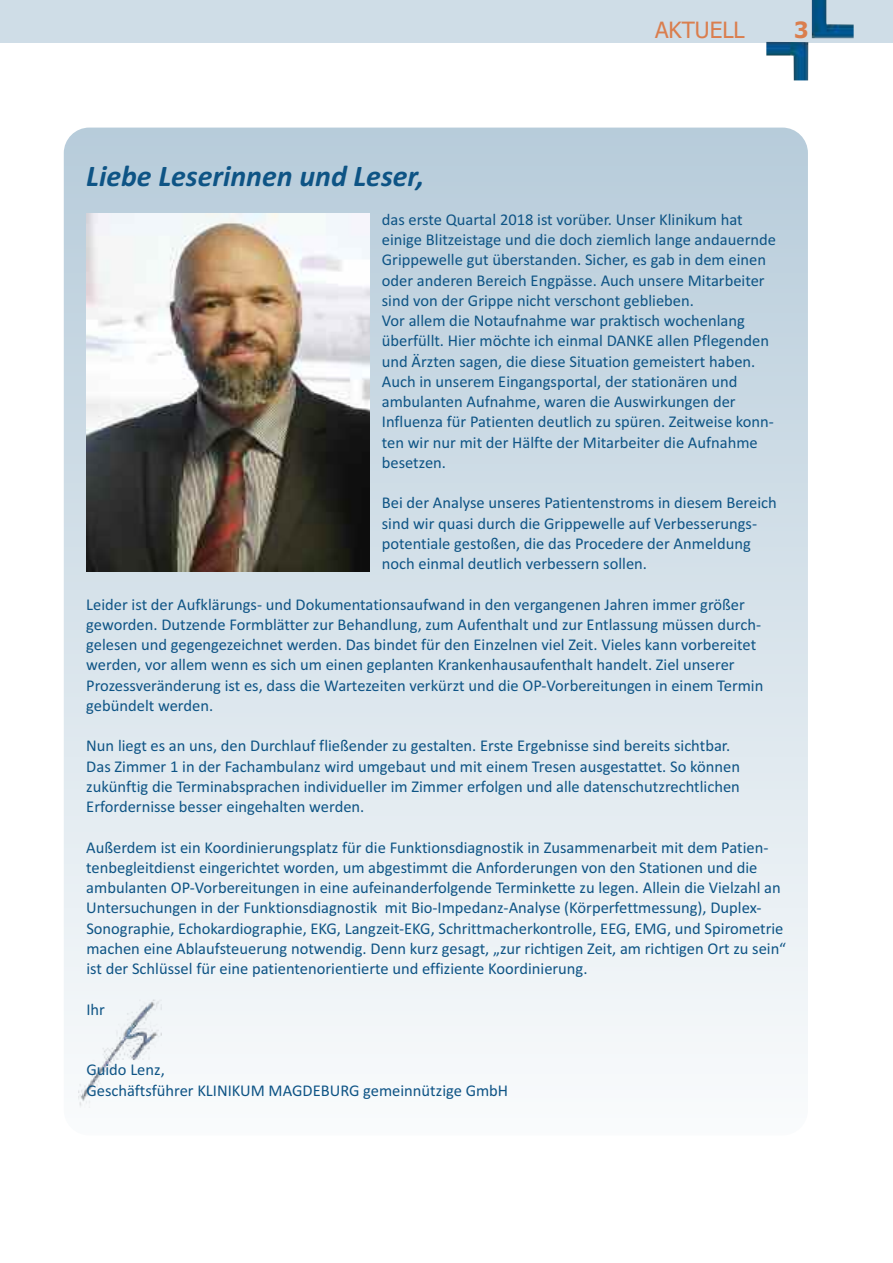
<style>
.page{position:relative;width:893px;height:1263px;background:#fff}
.page>*{position:absolute;margin:0;border:0;box-sizing:border-box;transform-origin:0 0}
.t1{font:italic 700 30px "Calibri";color:#0e5485}
.t2{font:22.5px "Tahoma";color:#da7e4e}
.t3{font:700 22.5px "Tahoma";color:#da7e4e}
.t4{font:16.5px/20.2px "Calibri";color:#0e5485}
</style>
<div class="page">
<div style="left:0;top:0;width:893px;height:43px;background:#cfdde7"></div>
<img style="left:766px;top:0;width:88px;height:80px">
<div style="left:64px;top:128px;width:744px;height:1007px;background:linear-gradient(to bottom,#b7ccda,#fafbfc);border-radius:26px"></div>
<img style="left:79px;top:990px;width:83px;height:118px">
<img style="left:86px;top:213px;width:284px;height:358px">
<h2 class="t2" style="left:655px;top:17px;width:91px">AKTUELL</h2>
<h2 class="t3" style="left:794px;top:17px;width:16px">3</h2>
<h1 class="t1" style="left:86px;top:158px;width:339px">Liebe Leserinnen und Leser,</h1>
<p class="t4" style="left:382px;top:209px;width:396px">das erste Quartal 2018 ist vorüber. Unser Klinikum hat einige Blitzeistage und die doch ziemlich lange andauernde Grippewelle gut überstanden. Sicher, es gab in dem einen oder anderen Bereich Engpässe. Auch unsere Mitarbeiter sind von der Grippe nicht verschont geblieben.<br>Vor allem die Notaufnahme war praktisch wochenlang überfüllt. Hier möchte ich einmal DANKE allen Pflegenden und Ärzten sagen, die diese Situation gemeistert haben.<br>Auch in unserem Eingangsportal, der stationären und ambulanten Aufnahme, waren die Auswirkungen der Influenza für Patienten deutlich zu spüren. Zeitweise konn&shy;ten wir nur mit der Hälfte der Mitarbeiter die Aufnahme besetzen.</p>
<p class="t4" style="left:382px;top:492px;width:396px">Bei der Analyse unseres Patientenstroms in diesem Bereich sind wir quasi durch die Grippewelle auf Verbesserungs&shy;potentiale gestoßen, die das Procedere der Anmeldung noch einmal deutlich verbessern sollen.</p>
<p class="t4" style="left:86px;top:594px;width:679px">Leider ist der Aufklärungs- und Dokumentationsaufwand in den vergangenen Jahren immer größer geworden. Dutzende Formblätter zur Behandlung, zum Aufenthalt und zur Entlassung müssen durch&shy;gelesen und gegengezeichnet werden. Das bindet für den Einzelnen viel Zeit. Vieles kann vorbereitet werden, vor allem wenn es sich um einen geplanten Krankenhausaufenthalt handelt. Ziel unserer Prozessveränderung ist es, dass die Wartezeiten verkürzt und die OP-Vorbereitungen in einem Termin gebündelt werden.</p>
<p class="t4" style="left:86px;top:735px;width:655px">Nun liegt es an uns, den Durchlauf fließender zu gestalten. Erste Ergebnisse sind bereits sichtbar.<br>Das Zimmer 1 in der Fachambulanz wird umgebaut und mit einem Tresen ausgestattet. So können zukünftig die Terminabsprachen individueller im Zimmer erfolgen und alle datenschutzrechtlichen Erfordernisse besser eingehalten werden.</p>
<p class="t4" style="left:86px;top:837px;width:701px">Außerdem ist ein Koordinierungsplatz für die Funktionsdiagnostik in Zusammenarbeit mit dem Patien&shy;tenbegleitdienst eingerichtet worden, um abgestimmt die Anforderungen von den Stationen und die ambulanten OP-Vorbereitungen in eine aufeinanderfolgende Terminkette zu legen. Allein die Vielzahl an Untersuchungen in der Funktionsdiagnostik mit Bio-Impedanz-Analyse (Körperfettmessung), Duplex-Sonographie, Echokardiographie, EKG, Langzeit-EKG, Schrittmacherkontrolle, EEG, EMG, und Spirometrie machen eine Ablaufsteuerung notwendig. Denn kurz gesagt, „zur richtigen Zeit, am richtigen Ort zu sein“ ist der Schlüssel für eine patientenorientierte und effiziente Koordinierung.</p>
<p class="t4" style="left:86px;top:999px;width:20px">Ihr</p>
<p class="t4" style="left:86px;top:1059px;width:423px">Guido Lenz,<br>Geschäftsführer KLINIKUM MAGDEBURG gemeinnützige GmbH</p>
</div>
